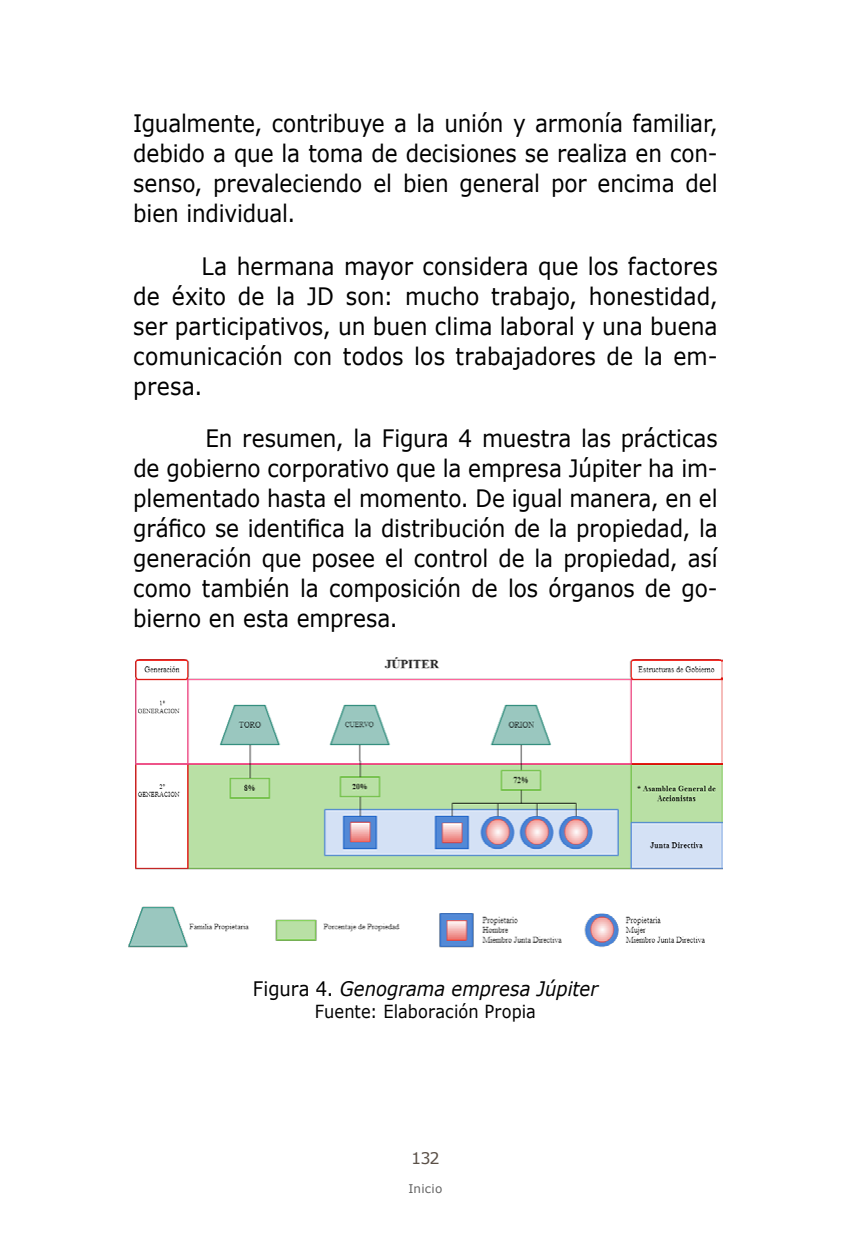
<style>
.page{position:relative;width:851px;height:1248px;background:#fff}
.page>*{position:absolute;margin:0;border:0;box-sizing:border-box;transform-origin:0 0}
.t1{font:24px/30px "Verdana";color:#000;text-align:justify;scale:.9 1}
.t2{font:24px/30px "Verdana";color:#000;text-align:justify;scale:.91 1}
.t3{font:italic 20px "Verdana";letter-spacing:.005em;color:#000;scale:.9 1}
.t4{font:18px "Verdana";letter-spacing:.005em;color:#000;scale:.9 1}
.t5{font:16px "Verdana";color:#5b5047}
.t6{font:12px "Verdana";letter-spacing:.02em;color:#646464}
.s1{font-style:normal}
</style>
<div class="page">
<img style="left:129px;top:657px;width:593px;height:291px">
<p class="t1" style="left:133px;top:108px;width:650px">Igualmente, contribuye a la unión y armonía familiar, debido a que la toma de decisiones se realiza en con&shy;senso, prevaleciendo el bien general por encima del bien individual.</p>
<p class="t2" style="left:133px;top:250px;width:643px;text-indent:68px">La hermana mayor considera que los factores de éxito de la JD son: mucho trabajo, honestidad, ser participativos, un buen clima laboral y una buena comunicación con todos los trabajadores de la em&shy;presa.</p>
<p class="t1" style="left:133px;top:423px;width:650px;text-indent:72px">En resumen, la Figura 4 muestra las prácticas de gobierno corporativo que la empresa Júpiter ha im&shy;plementado hasta el momento. De igual manera, en el gráfico se identifica la distribución de la propiedad, la generación que posee el control de la propiedad, así como también la composición de los órganos de go&shy;bierno en esta empresa.</p>
<p class="t3" style="left:253px;top:975px;width:385px"><span class="s1">Figura 4.</span> Genograma empresa Júpiter</p>
<p class="t4" style="left:315px;top:998px;width:247px">Fuente: Elaboración Propia</p>
<p class="t5" style="left:411px;top:1146px;width:30px">132</p>
<p class="t6" style="left:408px;top:1179px;width:35px">Inicio</p>
</div>
